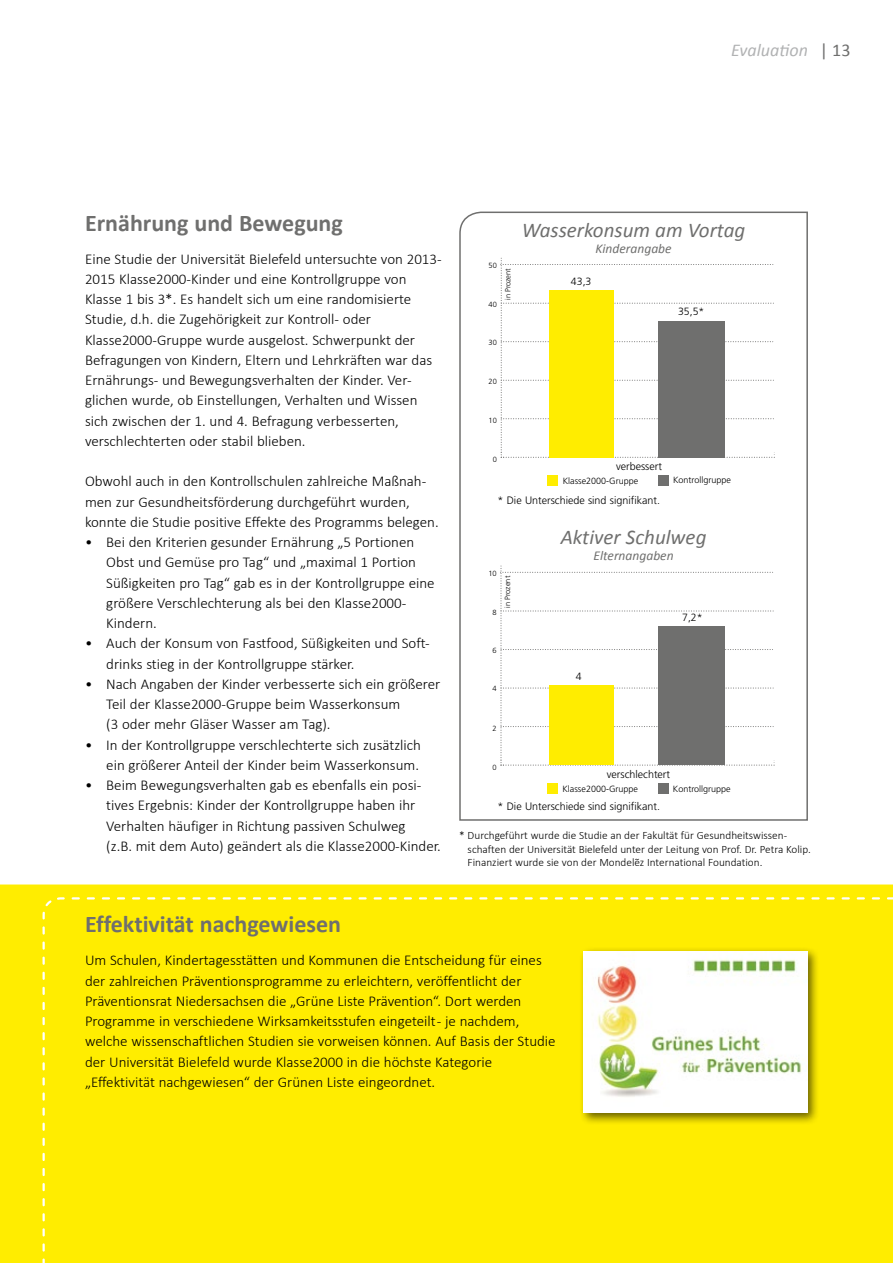
<style>
.page{position:relative;width:893px;height:1263px;background:#fff}
.page>*{position:absolute;margin:0;border:0;box-sizing:border-box;transform-origin:0 0}
.t1{font:700 24px "Calibri";color:#6f6f6e}
.t2{font:italic 21px "Calibri";color:#6f6f6e}
.t3{font:italic 18px "Calibri";color:#b1b2b3}
.t4{font:300 15px/20.2px "Calibri";color:#000}
.t5{font:italic 13.5px "Calibri";color:#6f6f6e}
.t6{font:300 11.25px/13.5px "Calibri";color:#000}
.t7{font:300 10.8px "Frutiger";color:#000}
.t8{font:300 10.5px "Frutiger";color:#000}
.t9{font:300 9px "Frutiger";color:#000}
.t10{font:300 7.5px "Frutiger";color:#000}
.s1{font-style:normal;color:#6f6f6e}
</style>
<div class="page">
<div style="left:0;top:884px;width:893px;height:379px;background:#ffed00"></div>
<svg style="left:459px;top:211px;width:349px;height:610px"></svg>
<svg style="left:41px;top:896px;width:852px;height:367px;background:#fcec1b"></svg>
<div style="left:550px;top:770px;width:177px;height:13px;background:#fff"></div>
<div style="left:547px;top:784px;width:10px;height:10px;background:#ffed00"></div>
<div style="left:658px;top:784px;width:10px;height:10px;background:#6f6f6e"></div>
<svg style="left:500px;top:566px;width:275px;height:200px"></svg>
<div style="left:497px;top:801px;width:258px;height:14px;background:#fff"></div>
<div style="left:497px;top:495px;width:258px;height:14px;background:#fff"></div>
<div style="left:550px;top:461px;width:178px;height:14px;background:#fff"></div>
<div style="left:548px;top:475px;width:10px;height:10px;background:#ffed00"></div>
<div style="left:658px;top:475px;width:10px;height:10px;background:#6f6f6e"></div>
<svg style="left:501px;top:258px;width:274px;height:200px"></svg>
<p class="t3" style="left:731px;top:38px;width:121px">Evaluation <span class="s1">| 13</span></p>
<h1 class="t1" style="left:85px;top:207px;width:259px">Ernährung und Bewegung</h1>
<p class="t4" style="left:85px;top:248px;width:358px">Eine Studie der Universität Bielefeld untersuchte von 2013- 2015 Klasse2000-Kinder und eine Kontrollgruppe von Klasse 1 bis 3*. Es handelt sich um eine randomisierte Studie, d.h. die Zugehörigkeit zur Kontroll- oder Klasse2000-Gruppe wurde ausgelost. Schwerpunkt der Befragungen von Kindern, Eltern und Lehrkräften war das Ernährungs- und Bewegungsverhalten der Kinder. Ver&shy;glichen wurde, ob Einstellungen, Verhalten und Wissen sich zwischen der 1. und 4. Befragung verbesserten, verschlechterten oder stabil blieben.</p>
<p class="t4" style="left:85px;top:471px;width:355px">Obwohl auch in den Kontrollschulen zahlreiche Maßnah&shy;men zur Gesundheitsförderung durchgeführt wurden, konnte die Studie positive Effekte des Programms belegen.</p>
<p class="t4" style="left:106px;top:532px;width:330px;text-indent:-21px">• Bei den Kriterien gesunder Ernährung „5 Portionen Obst und Gemüse pro Tag“ und „maximal 1 Portion Süßigkeiten pro Tag“ gab es in der Kontrollgruppe eine größere Verschlechterung als bei den Klasse2000- Kindern.</p>
<p class="t4" style="left:106px;top:633px;width:325px;text-indent:-21px">• Auch der Konsum von Fastfood, Süßigkeiten und Soft&shy;drinks stieg in der Kontrollgruppe stärker.</p>
<p class="t4" style="left:106px;top:674px;width:336px;text-indent:-21px">• Nach Angaben der Kinder verbesserte sich ein größerer<br>Teil der Klasse2000-Gruppe beim Wasserkonsum<br>(3 oder mehr Gläser Wasser am Tag).</p>
<p class="t4" style="left:85px;top:734px;width:338px;text-align:right">• In der Kontrollgruppe verschlechterte sich zusätzlich ein größerer Anteil der Kinder beim Wasserkonsum.</p>
<p class="t4" style="left:106px;top:775px;width:336px;text-indent:-21px">• Beim Bewegungsverhalten gab es ebenfalls ein posi&shy;tives Ergebnis: Kinder der Kontrollgruppe haben ihr Verhalten häufiger in Richtung passiven Schulweg<br>(z.B. mit dem Auto) geändert als die Klasse2000-Kinder.</p>
<p class="t10" style="left:489px;top:261px;width:10px">50</p>
<p class="t10" style="left:489px;top:300px;width:10px">40</p>
<p class="t10" style="left:504px;top:300px;width:33px;rotate:-90deg">in Prozent</p>
<p class="t10" style="left:489px;top:338px;width:10px">30</p>
<p class="t10" style="left:489px;top:377px;width:10px">20</p>
<h2 class="t2" style="left:522px;top:216px;width:225px">Wasserkonsum am Vortag</h2>
<p class="t5" style="left:595px;top:240px;width:78px">Kinderangabe</p>
<p class="t8" style="left:571px;top:275px;width:22px">43,3</p>
<p class="t8" style="left:678px;top:305px;width:28px">35,5*</p>
<p class="t10" style="left:489px;top:416px;width:10px">10</p>
<p class="t10" style="left:493px;top:455px;width:6px">0</p>
<p class="t7" style="left:616px;top:460px;width:48px">verbessert</p>
<p class="t9" style="left:563px;top:475px;width:77px">Klasse2000-Gruppe</p>
<p class="t9" style="left:673px;top:475px;width:59px">Kontrollgruppe</p>
<p class="t7" style="left:497px;top:494px;width:164px">* Die Unterschiede sind signifikant.</p>
<p class="t10" style="left:488px;top:569px;width:10px">10</p>
<p class="t10" style="left:493px;top:608px;width:6px">8</p>
<p class="t10" style="left:503px;top:608px;width:33px;rotate:-90deg">in Prozent</p>
<p class="t10" style="left:493px;top:646px;width:6px">6</p>
<p class="t10" style="left:493px;top:684px;width:6px">4</p>
<p class="t10" style="left:493px;top:724px;width:6px">2</p>
<p class="t10" style="left:493px;top:763px;width:6px">0</p>
<h2 class="t2" style="left:561px;top:522px;width:147px">Aktiver Schulweg</h2>
<p class="t5" style="left:593px;top:546px;width:82px">Elternangaben</p>
<p class="t8" style="left:576px;top:670px;width:7px">4</p>
<p class="t8" style="left:682px;top:612px;width:22px">7,2*</p>
<p class="t7" style="left:607px;top:768px;width:65px">verschlechtert</p>
<p class="t9" style="left:562px;top:784px;width:77px">Klasse2000-Gruppe</p>
<p class="t9" style="left:673px;top:783px;width:59px">Kontrollgruppe</p>
<p class="t7" style="left:497px;top:800px;width:164px">* Die Unterschiede sind signifikant.</p>
<p class="t6" style="left:468px;top:828px;width:345px;text-indent:-8px">* Durchgeführt wurde die Studie an der Fakultät für Gesundheitswissen&shy;schaften der Universität Bielefeld unter der Leitung von Prof. Dr. Petra Kolip.<br>Finanziert wurde sie von der Mondelẽz International Foundation.</p>
<h1 class="t1" style="left:85px;top:909px;width:257px">Effektivität nachgewiesen</h1>
<p class="t4" style="left:85px;top:950px;width:472px">Um Schulen, Kindertagesstätten und Kommunen die Entscheidung für eines der zahlreichen Präventionsprogramme zu erleichtern, veröffentlicht der Präventionsrat Niedersachsen die „Grüne Liste Prävention“. Dort werden Programme in verschiedene Wirksamkeitsstufen eingeteilt - je nachdem, welche wissenschaftlichen Studien sie vorweisen können. Auf Basis der Studie der Universität Bielefeld wurde Klasse2000 in die höchste Kategorie „Effektivität nachgewiesen“ der Grünen Liste eingeordnet.</p>
</div>
